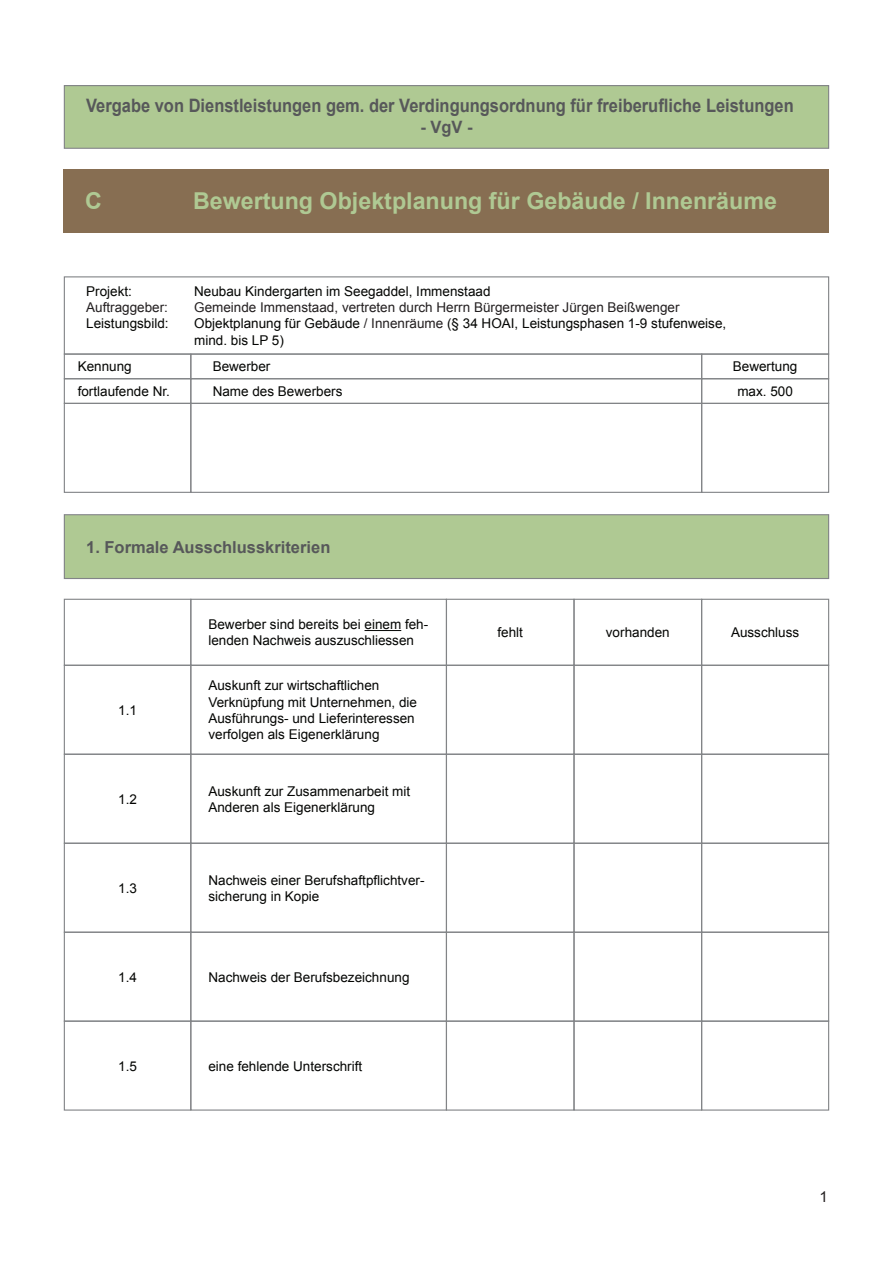
<style>
.page{position:relative;width:893px;height:1263px;background:#fff}
.page>*{position:absolute;margin:0;border:0;box-sizing:border-box;transform-origin:0 0}
.t1{font:700 23.25px "Arial";color:#afc993}
.t2{font:700 18.45px "Arial";color:#57585a;scale:.89 1}
.t3{font:700 17.1px "Arial";color:#57585a}
.t4{font:700 16.5px "Arial";color:#57585a}
.t5{font:15px "Arial";color:#231f20}
.t6{font:13.5px/16.2px "Arial";color:#040503}
.t7{font:13.5px "Arial";color:#231f20}
.s1{color:#231f20}
</style>
<div class="page">
<div style="left:64px;top:169px;width:765px;height:64px;background:#876e52"></div>
<div style="left:64px;top:86px;width:765px;height:62px;background:#afc993"></div>
<div style="left:64px;top:85px;width:765px;height:64px;border:1px solid #828487"></div>
<div style="left:701px;top:353px;width:128px;height:26px;border:1px solid #828487"></div>
<div style="left:64px;top:378px;width:127px;height:26px;border:1px solid #828487"></div>
<div style="left:190px;top:378px;width:512px;height:26px;border:1px solid #828487"></div>
<div style="left:701px;top:378px;width:128px;height:26px;border:1px solid #828487"></div>
<div style="left:64px;top:403px;width:127px;height:90px;border:1px solid #828487"></div>
<div style="left:190px;top:403px;width:512px;height:90px;border:1px solid #828487"></div>
<div style="left:701px;top:403px;width:128px;height:90px;border:1px solid #828487"></div>
<div style="left:64px;top:515px;width:765px;height:63px;background:#afc993"></div>
<div style="left:64px;top:514px;width:765px;height:65px;border:1px solid #828487"></div>
<div style="left:64px;top:599px;width:127px;height:67px;border:1px solid #828487"></div>
<hr style="left:364px;top:630px;width:37px;height:1px;background:#040503">
<div style="left:190px;top:599px;width:257px;height:67px;border:1px solid #828487"></div>
<div style="left:701px;top:599px;width:128px;height:67px;border:1px solid #828487"></div>
<div style="left:573px;top:599px;width:129px;height:67px;border:1px solid #828487"></div>
<div style="left:446px;top:599px;width:129px;height:67px;border:1px solid #828487"></div>
<div style="left:64px;top:665px;width:127px;height:90px;border:1px solid #828487"></div>
<div style="left:190px;top:665px;width:257px;height:90px;border:1px solid #828487"></div>
<div style="left:701px;top:665px;width:128px;height:90px;border:1px solid #828487"></div>
<div style="left:573px;top:665px;width:129px;height:90px;border:1px solid #828487"></div>
<div style="left:446px;top:665px;width:129px;height:90px;border:1px solid #828487"></div>
<div style="left:64px;top:754px;width:127px;height:90px;border:1px solid #828487"></div>
<div style="left:190px;top:754px;width:257px;height:90px;border:1px solid #828487"></div>
<div style="left:701px;top:754px;width:128px;height:90px;border:1px solid #828487"></div>
<div style="left:573px;top:754px;width:129px;height:90px;border:1px solid #828487"></div>
<div style="left:446px;top:754px;width:129px;height:90px;border:1px solid #828487"></div>
<div style="left:64px;top:843px;width:127px;height:90px;border:1px solid #828487"></div>
<div style="left:190px;top:843px;width:257px;height:90px;border:1px solid #828487"></div>
<div style="left:701px;top:843px;width:128px;height:90px;border:1px solid #828487"></div>
<div style="left:573px;top:843px;width:129px;height:90px;border:1px solid #828487"></div>
<div style="left:446px;top:843px;width:129px;height:90px;border:1px solid #828487"></div>
<div style="left:64px;top:932px;width:127px;height:90px;border:1px solid #828487"></div>
<div style="left:190px;top:932px;width:257px;height:90px;border:1px solid #828487"></div>
<div style="left:701px;top:932px;width:128px;height:90px;border:1px solid #828487"></div>
<div style="left:573px;top:932px;width:129px;height:90px;border:1px solid #828487"></div>
<div style="left:446px;top:932px;width:129px;height:90px;border:1px solid #828487"></div>
<div style="left:64px;top:1020px;width:127px;height:90px;border:1px solid #828487"></div>
<div style="left:190px;top:1020px;width:257px;height:90px;border:1px solid #828487"></div>
<div style="left:701px;top:1020px;width:128px;height:90px;border:1px solid #828487"></div>
<div style="left:573px;top:1020px;width:129px;height:90px;border:1px solid #828487"></div>
<div style="left:446px;top:1020px;width:129px;height:90px;border:1px solid #828487"></div>
<div style="left:64px;top:276px;width:765px;height:79px;border:1px solid #828487"></div>
<p class="t2" style="left:86px;top:93px;width:797px">Vergabe von Dienstleistungen gem. der Verdingungsordnung für freiberufliche Leistungen</p>
<p class="t3" style="left:420px;top:115px;width:54px">- VgV -</p>
<p class="t1" style="left:85px;top:185px;width:18px">C</p>
<p class="t1" style="left:193px;top:185px;width:585px">Bewertung Objektplanung für Gebäude / Innenräume</p>
<p class="t6" style="left:86px;top:283px;width:47px">Projekt:</p>
<p class="t6" style="left:194px;top:283px;width:298px">Neubau Kindergarten im Seegaddel, Immenstaad</p>
<p class="t7" style="left:86px;top:298px;width:83px">Auftraggeber:</p>
<p class="t7" style="left:194px;top:298px;width:487px">Gemeinde Immenstaad, vertreten durch Herrn Bürgermeister Jürgen Beißwenger</p>
<p class="t6" style="left:86px;top:316px;width:84px">Leistungsbild:</p>
<p class="t6" style="left:194px;top:316px;width:534px">Objektplanung für Gebäude <span class="s1">/ Innenräume</span> (§ 34 HOAI, Leistungsphasen 1-9 stufenweise, mind. bis LP 5)</p>
<p class="t6" style="left:78px;top:358px;width:56px">Kennung</p>
<p class="t6" style="left:213px;top:358px;width:59px">Bewerber</p>
<p class="t6" style="left:733px;top:358px;width:66px">Bewertung</p>
<p class="t6" style="left:78px;top:383px;width:94px">fortlaufende Nr.</p>
<p class="t6" style="left:213px;top:383px;width:131px">Name des Bewerbers</p>
<p class="t6" style="left:737px;top:383px;width:57px">max. 500</p>
<p class="t4" style="left:86px;top:535px;width:246px">1. Formale Ausschlusskriterien</p>
<p class="t6" style="left:118px;top:702px;width:20px">1.1</p>
<p class="t6" style="left:208px;top:616px;width:221px">Bewerber sind bereits bei einem feh&shy;lenden Nachweis auszuschliessen</p>
<p class="t6" style="left:497px;top:624px;width:27px">fehlt</p>
<p class="t6" style="left:606px;top:624px;width:65px">vorhanden</p>
<p class="t6" style="left:731px;top:624px;width:70px">Ausschluss</p>
<p class="t6" style="left:208px;top:677px;width:210px">Auskunft zur wirtschaftlichen Verknüpfung mit Unternehmen, die Ausführungs- und Lieferinteressen verfolgen als Eigenerklärung</p>
<p class="t6" style="left:118px;top:791px;width:20px">1.2</p>
<p class="t6" style="left:208px;top:783px;width:203px">Auskunft zur Zusammenarbeit mit<br>Anderen als Eigenerklärung</p>
<p class="t6" style="left:118px;top:880px;width:20px">1.3</p>
<p class="t6" style="left:208px;top:872px;width:218px">Nachweis einer Berufshaftpflichtver&shy;sicherung in Kopie</p>
<p class="t6" style="left:118px;top:969px;width:20px">1.4</p>
<p class="t6" style="left:208px;top:969px;width:203px">Nachweis der Berufsbezeichnung</p>
<p class="t6" style="left:118px;top:1057px;width:20px">1.5</p>
<p class="t6" style="left:208px;top:1057px;width:155px">eine fehlende Unterschrift</p>
<p class="t5" style="left:819px;top:1186px;width:10px">1</p>
</div>
